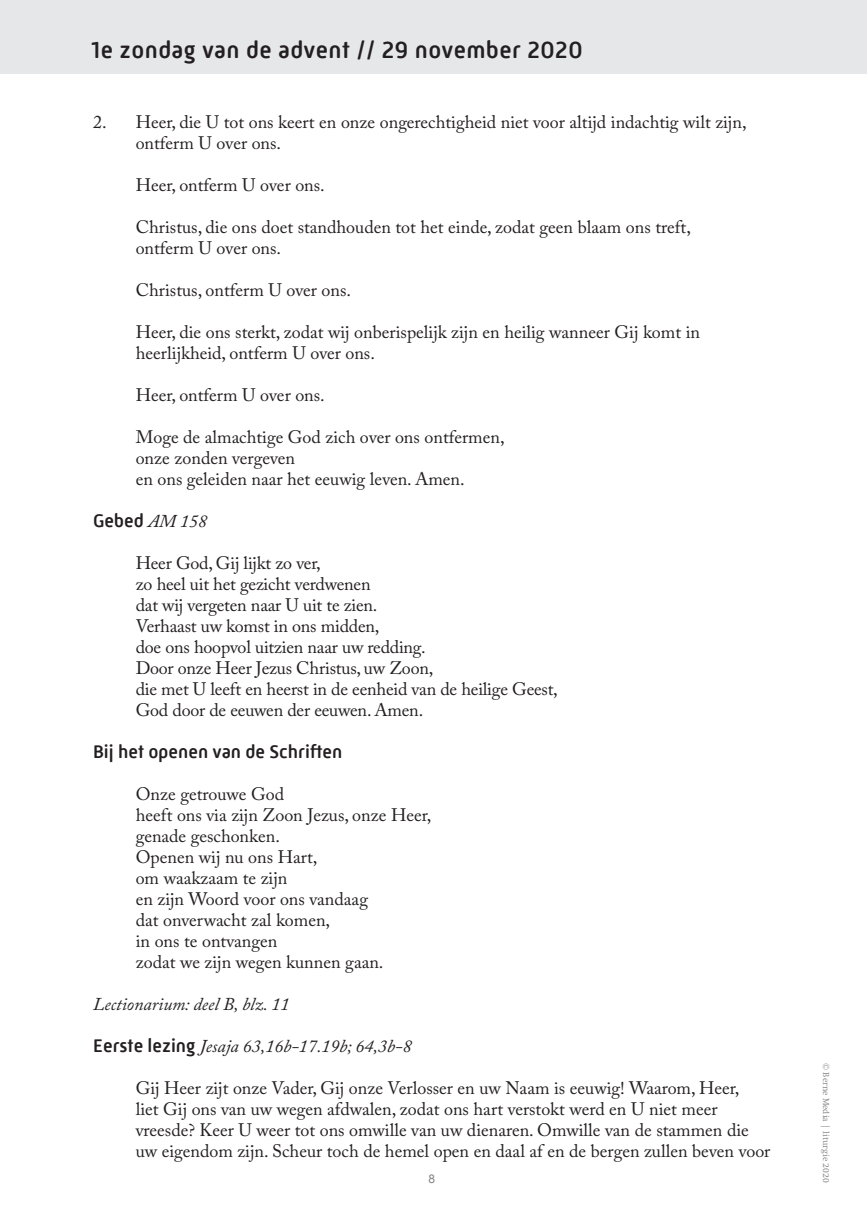
<style>
.page{position:relative;width:867px;height:1220px;background:#fff}
.page>*{position:absolute;margin:0;border:0;box-sizing:border-box;transform-origin:0 0}
.t1{font:500 24px "Mic 32 New Rounded W00";letter-spacing:.02em;color:#231f20}
.t2{font:500 18.75px "Mic 32 New Rounded W00";color:#231f20}
.t3{font:18px/21px "Adobe Caslon Pro";color:#231f20}
.t4{font:italic 18px "Adobe Caslon Pro";color:#231f20}
.t5{font:12px "Arial";color:#808285}
.t6{font:300 9px "Swift EF";color:#808285}
.s1{font-family:"Adobe Caslon Pro";font-weight:400;font-style:italic;font-size:18px}
.s2{font-family:"Mic 32 New Rounded W00";font-weight:500;font-style:normal;font-size:18.75px}
</style>
<div class="page">
<div style="left:0;top:0;width:867px;height:74px;background:#e6e7e9"></div>
<h1 class="t1" style="left:91px;top:36px;width:493px">1e zondag van de advent // 29 november 2020</h1>
<p class="t3" style="left:136px;top:111px;width:612px;text-indent:-43px">2. Heer, die U tot ons keert en onze ongerechtigheid niet voor altijd indachtig wilt zijn, ontferm U over ons.</p>
<p class="t3" style="left:136px;top:174px;width:191px">Heer, ontferm U over ons.</p>
<p class="t3" style="left:136px;top:216px;width:557px">Christus, die ons doet standhouden tot het einde, zodat geen blaam ons treft, ontferm U over ons.</p>
<p class="t3" style="left:136px;top:279px;width:217px">Christus, ontferm U over ons.</p>
<p class="t3" style="left:136px;top:321px;width:566px">Heer, die ons sterkt, zodat wij onberispelijk zijn en heilig wanneer Gij komt in heerlijkheid, ontferm U over ons.</p>
<p class="t3" style="left:136px;top:384px;width:191px">Heer, ontferm U over ons.</p>
<p class="t3" style="left:136px;top:426px;width:370px">Moge de almachtige God zich over ons ontfermen, onze zonden vergeven<br>en ons geleiden naar het eeuwig leven. Amen.</p>
<p class="t2" style="left:93px;top:510px;width:116px">Gebed <span class="s1">AM 158</span></p>
<p class="t3" style="left:136px;top:552px;width:423px">Heer God, Gij lijkt zo ver,<br>zo heel uit het gezicht verdwenen<br>dat wij vergeten naar U uit te zien.<br>Verhaast uw komst in ons midden,<br>doe ons hoopvol uitzien naar uw redding.<br>Door onze Heer Jezus Christus, uw Zoon,<br>die met U leeft en heerst in de eenheid van de heilige Geest, God door de eeuwen der eeuwen. Amen.</p>
<p class="t2" style="left:93px;top:741px;width:251px">Bij het openen van de Schriften</p>
<p class="t3" style="left:136px;top:783px;width:297px">Onze getrouwe God<br>heeft ons via zijn Zoon Jezus, onze Heer, genade geschonken.<br>Openen wij nu ons Hart,<br>om waakzaam te zijn<br>en zijn Woord voor ons vandaag<br>dat onverwacht zal komen,<br>in ons te ontvangen<br>zodat we zijn wegen kunnen gaan.</p>
<p class="t4" style="left:93px;top:993px;width:198px">Lectionarium: deel B, blz. 11</p>
<p class="t4" style="left:93px;top:1035px;width:320px"><span class="s2">Eerste lezing</span> Jesaja 63,16b-17.19b; 64,3b-8</p>
<p class="t3" style="left:136px;top:1077px;width:636px">Gij Heer zijt onze Vader, Gij onze Verlosser en uw Naam is eeuwig! Waarom, Heer,<br>liet Gij ons van uw wegen afdwalen, zodat ons hart verstokt werd en U niet meer vreesde? Keer U weer tot ons omwille van uw dienaren. Omwille van de stammen die uw eigendom zijn. Scheur toch de hemel open en daal af en de bergen zullen beven voor</p>
<p class="t5" style="left:428px;top:1171px;width:8px">8</p>
<p class="t6" style="left:831px;top:1063px;width:121px;rotate:90deg">© Berne Media | liturgie 2020</p>
</div>
